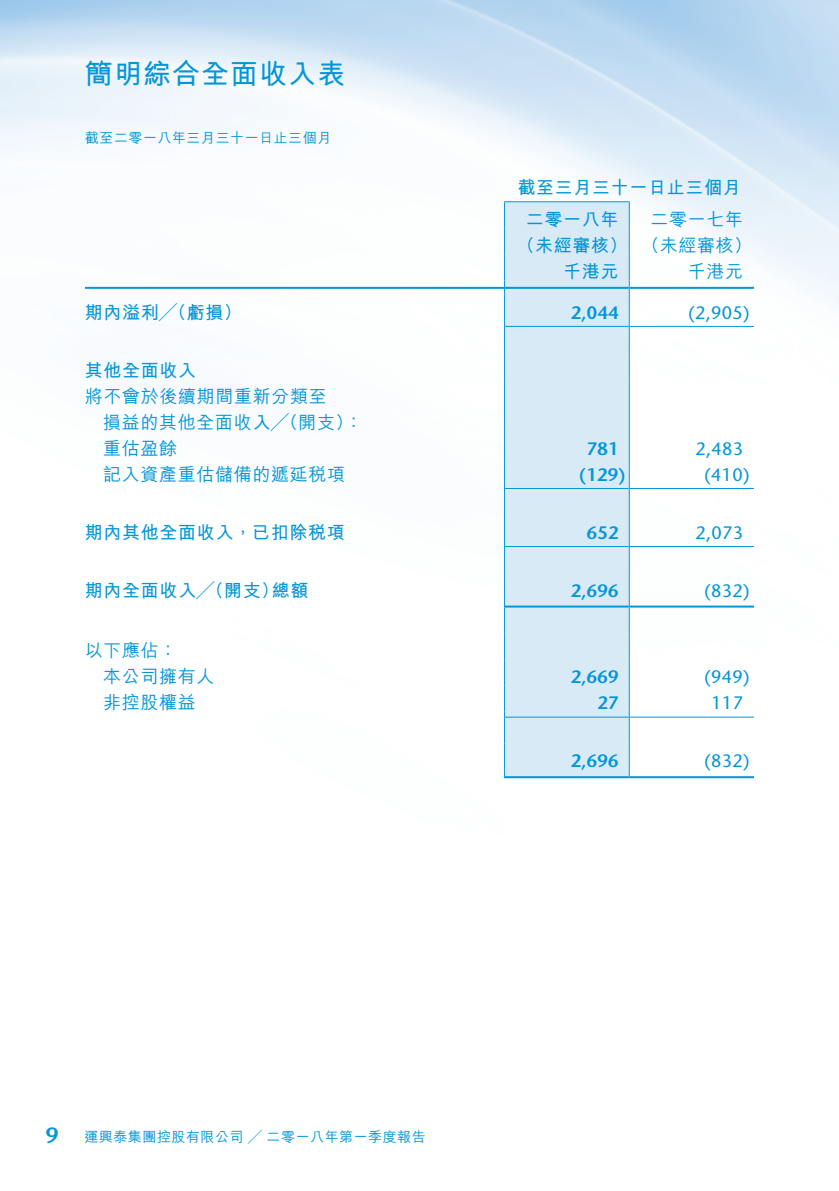
<style>
.page{position:relative;width:839px;height:1191px;background:#fff}
.page>*{position:absolute;margin:0;border:0;box-sizing:border-box;transform-origin:0 0}
.t1{font:700 28px "M Hei HK";letter-spacing:.035em;color:#0696d7}
.t2{font:600 22px "Stone Sans Std";color:#0696d7}
._50_Table_txt{font:500 18px "M Hei HK";letter-spacing:.035em;color:#0696d7}
._50_Table_txt-2{font:700 18px "M Hei HK";letter-spacing:.035em;color:#0696d7}
._50_Table_txt-3{font:500 18px "Stone Sans Std";letter-spacing:.015em;color:#0696d7}
._50_Table_txt-4{font:600 18px "Stone Sans Std";letter-spacing:.015em;color:#0696d7}
.t3{font:500 14px "M Hei HK";letter-spacing:.035em;color:#0696d7}
.s1{font-weight:700}
</style>
<div class="page">
<img style="left:0;top:0;width:839px;height:779px">
<div style="left:505px;top:202px;width:124px;height:574px;background:#d9eaf7"></div>
<hr style="left:504px;top:201px;width:126px;height:1px;background:#0696d7">
<hr style="left:504px;top:379px;width:1px;height:52px;background:#0696d7">
<svg style="left:504px;top:431px;width:1px;height:347px"></svg>
<hr style="left:629px;top:379px;width:1px;height:52px;background:#0696d7">
<svg style="left:629px;top:431px;width:1px;height:347px"></svg>
<svg style="left:504px;top:202px;width:1px;height:177px"></svg>
<svg style="left:629px;top:202px;width:1px;height:177px"></svg>
<hr style="left:85px;top:287px;width:419px;height:2px;background:#0696d7">
<hr style="left:505px;top:287px;width:124px;height:2px;background:#0696d7">
<hr style="left:630px;top:287px;width:124px;height:2px;background:#0696d7">
<hr style="left:505px;top:326px;width:124px;height:1px;background:#0696d7">
<hr style="left:630px;top:326px;width:124px;height:1px;background:#0696d7">
<hr style="left:505px;top:488px;width:124px;height:1px;background:#0696d7">
<hr style="left:630px;top:488px;width:124px;height:1px;background:#0696d7">
<hr style="left:505px;top:546px;width:124px;height:1px;background:#0696d7">
<hr style="left:630px;top:546px;width:124px;height:1px;background:#0696d7">
<hr style="left:505px;top:605px;width:124px;height:2px;background:#0696d7">
<hr style="left:630px;top:605px;width:124px;height:2px;background:#0696d7">
<hr style="left:505px;top:716px;width:124px;height:1px;background:#0696d7">
<hr style="left:630px;top:716px;width:124px;height:1px;background:#0696d7">
<hr style="left:505px;top:776px;width:124px;height:2px;background:#0696d7">
<hr style="left:630px;top:776px;width:124px;height:2px;background:#0696d7">
<p class="t1" style="left:85px;top:54px;width:262px">簡明綜合全面收入表</p>
<p class="t3" style="left:85px;top:127px;width:248px">截至二零一八年三月三十一日止三個月</p>
<p class="_50_Table_txt-2" style="left:85px;top:299px;width:158px">期內溢利╱（虧損(</p>
<p class="_50_Table_txt-2" style="left:85px;top:357px;width:113px">其他全面收入</p>
<p class="_50_Table_txt" style="left:85px;top:383px;width:243px">將不會於後續期間重新分類至</p>
<p class="_50_Table_txt" style="left:103px;top:409px;width:261px">損益的其他全面收<span class="s1">入</span>╱（開支：(</p>
<p class="_50_Table_txt" style="left:103px;top:435px;width:75px">重估盈餘</p>
<p class="_50_Table_txt" style="left:103px;top:461px;width:243px">記入資產重估儲備的遞延稅項</p>
<p class="_50_Table_txt-2" style="left:85px;top:519px;width:261px">期內其他全面收入，已扣除稅項</p>
<p class="_50_Table_txt-2" style="left:85px;top:577px;width:196px">期內全面收入╱（開支）</p>
<p class="_50_Table_txt-2" style="left:272px;top:577px;width:38px">總額</p>
<p class="_50_Table_txt" style="left:85px;top:637px;width:94px">以下應佔：</p>
<p class="_50_Table_txt" style="left:103px;top:663px;width:113px">本公司擁有人</p>
<p class="_50_Table_txt" style="left:103px;top:689px;width:94px">非控股權益</p>
<p class="_50_Table_txt-2" style="left:518px;top:174px;width:225px">截至三月三十一日止三個月</p>
<p class="_50_Table_txt" style="left:650px;top:206px;width:94px">二零一七年</p>
<p class="_50_Table_txt-2" style="left:526px;top:206px;width:94px">二零一八年</p>
<p class="_50_Table_txt-2" style="left:517px;top:232px;width:112px">（未經審核）</p>
<p class="_50_Table_txt" style="left:641px;top:232px;width:112px">（未經審核(</p>
<p class="_50_Table_txt-2" style="left:563px;top:258px;width:57px">千港元</p>
<p class="_50_Table_txt" style="left:688px;top:258px;width:57px">千港元</p>
<p class="_50_Table_txt-4" style="left:571px;top:301px;width:49px">2,044</p>
<p class="_50_Table_txt-3" style="left:688px;top:301px;width:63px">)2,905(</p>
<p class="_50_Table_txt-4" style="left:587px;top:437px;width:33px">781</p>
<p class="_50_Table_txt-3" style="left:695px;top:437px;width:49px">2,483</p>
<p class="_50_Table_txt-4" style="left:579px;top:463px;width:48px">)129(</p>
<p class="_50_Table_txt-3" style="left:705px;top:463px;width:46px">)410(</p>
<p class="_50_Table_txt-4" style="left:587px;top:521px;width:33px">652</p>
<p class="_50_Table_txt-3" style="left:695px;top:521px;width:49px">2,073</p>
<p class="_50_Table_txt-4" style="left:571px;top:579px;width:49px">2,696</p>
<p class="_50_Table_txt-3" style="left:705px;top:580px;width:46px">)832(</p>
<p class="_50_Table_txt-4" style="left:571px;top:666px;width:49px">2,669</p>
<p class="_50_Table_txt-3" style="left:705px;top:666px;width:46px">)949(</p>
<p class="_50_Table_txt-4" style="left:597px;top:692px;width:22px">27</p>
<p class="_50_Table_txt-3" style="left:712px;top:692px;width:33px">117</p>
<p class="_50_Table_txt-4" style="left:571px;top:750px;width:49px">2,696</p>
<p class="_50_Table_txt-3" style="left:705px;top:750px;width:46px">)832(</p>
<p class="t2" style="left:46px;top:1121px;width:14px">9</p>
<p class="t3" style="left:84px;top:1126px;width:343px">運興泰集團控股有限公司 ╱ 二零一八年第一季度報告</p>
</div>
